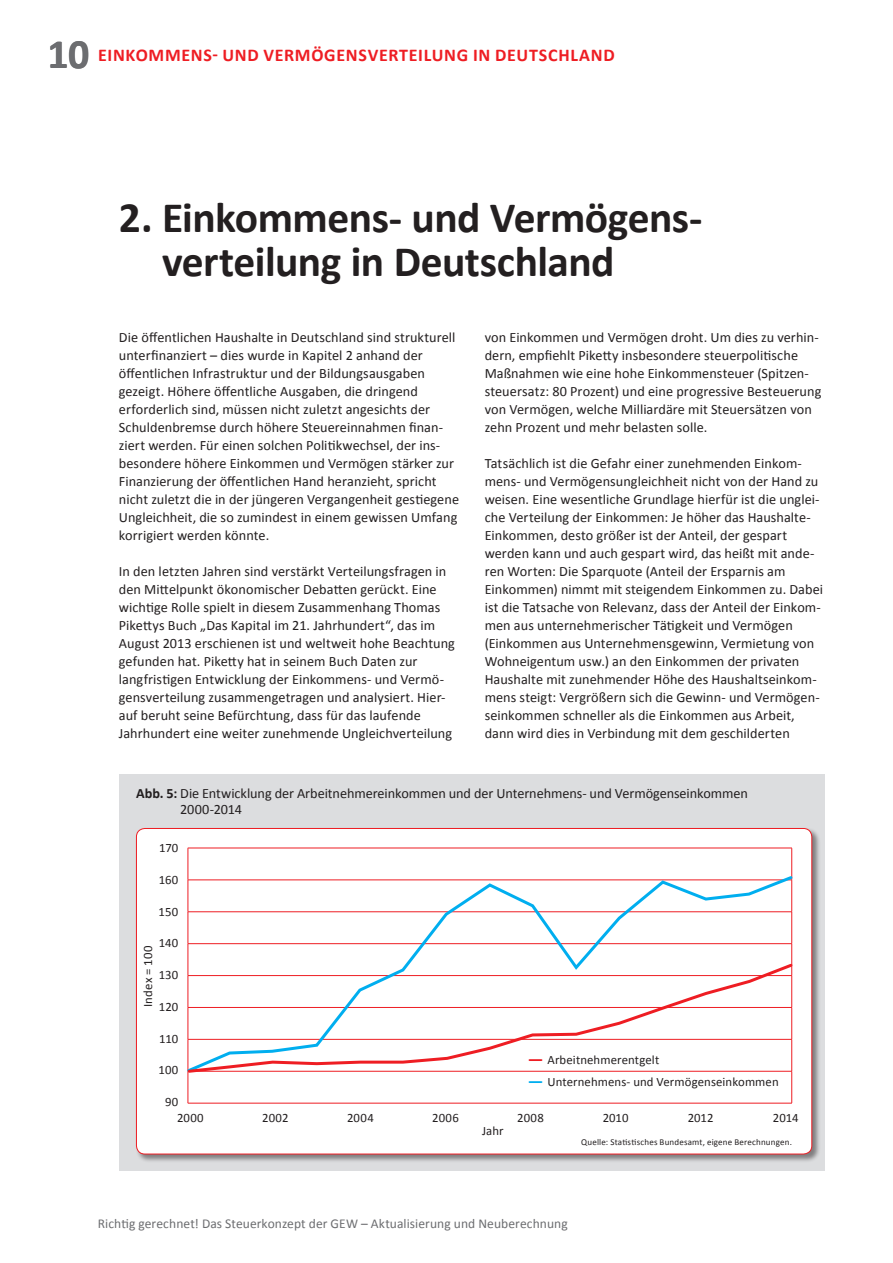
<style>
.page{position:relative;width:893px;height:1263px;background:#fff}
.page>*{position:absolute;margin:0;border:0;box-sizing:border-box;transform-origin:0 0}
.t1{font:700 43.5px/43.5px "Calibri";letter-spacing:-.01em;color:#231f20}
.t2{font:700 42px "Calibri";color:#6c6d70}
.t3{font:700 18px "Calibri";color:#ee1d23}
.t4{font:14.25px/18px "Calibri";letter-spacing:.005em;color:#231f20}
.t5{font:13.5px "Calibri";letter-spacing:.005em;color:#6c6d70}
.t6{font:12.75px/16.2px "Calibri";letter-spacing:.01em;color:#231f20}
.t7{font:9px "Calibri";letter-spacing:.02em;color:#231f20}
.s1{font-weight:700}
.s2{font-family:"Avenir Next";font-weight:800;color:#ee1d23}
.s3{font-family:"Avenir Next";font-weight:800;color:#00aeef}
</style>
<div class="page">
<div style="left:119px;top:774px;width:706px;height:396px;background:#dcdddf"></div>
<div style="left:136px;top:828px;width:685px;height:335px;background:#231f20;opacity:.5"></div>
<div style="left:136px;top:828px;width:676px;height:326px;background:#fff;border-radius:9px"></div>
<hr style="left:188px;top:848px;width:604px;height:1px;background:#ee1d23">
<hr style="left:188px;top:848px;width:1px;height:32px;background:#ee1d23">
<hr style="left:791px;top:848px;width:1px;height:32px;background:#ee1d23">
<hr style="left:188px;top:1071px;width:1px;height:32px;background:#ee1d23">
<hr style="left:791px;top:1071px;width:1px;height:32px;background:#ee1d23">
<hr style="left:188px;top:1103px;width:604px;height:1px;background:#ee1d23">
<svg style="left:187px;top:874px;width:606px;height:87px"></svg>
<svg style="left:187px;top:961px;width:606px;height:113px"></svg>
<h2 class="t2" style="left:48px;top:27px;width:43px">10</h2>
<p class="t3" style="left:98px;top:44px;width:22px">Einkommens</p>
<p class="t3" style="left:212px;top:44px;width:23px">- und</p>
<p class="t3" style="left:263px;top:44px;width:23px">Vermögensverteilung</p>
<p class="t3" style="left:473px;top:44px;width:46px">in Deutschland</p>
<h1 class="t1" style="left:162px;top:196px;width:539px;text-indent:-43px">2. Einkommens- und Vermögens&shy;verteilung in Deutschland</h1>
<p class="t4" style="left:119px;top:328px;width:342px">Die öffentlichen Haushalte in Deutschland sind strukturell unterfinanziert – dies wurde in Kapitel 2 anhand der öffentlichen Infrastruktur und der Bildungsausgaben gezeigt. Höhere öffentliche Ausgaben, die dringend erforderlich sind, müssen nicht zuletzt angesichts der Schuldenbremse durch höhere Steuereinnahmen finan&shy;ziert werden. Für einen solchen Politikwechsel, der ins&shy;besondere höhere Einkommen und Vermögen stärker zur Finanzierung der öffentlichen Hand heranzieht, spricht nicht zuletzt die in der jüngeren Vergangenheit gestiegene Ungleichheit, die so zumindest in einem gewissen Umfang korrigiert werden könnte.</p>
<p class="t4" style="left:119px;top:562px;width:338px">In den letzten Jahren sind verstärkt Verteilungsfragen in den Mittelpunkt ökonomischer Debatten gerückt. Eine wichtige Rolle spielt in diesem Zusammenhang Thomas Pikettys Buch „Das Kapital im 21. Jahrhundert“, das im August 2013 erschienen ist und weltweit hohe Beachtung gefunden hat. Piketty hat in seinem Buch Daten zur langfristigen Entwicklung der Einkommens- und Vermö&shy;gensverteilung zusammengetragen und analysiert. Hier&shy;auf beruht seine Befürchtung, dass für das laufende Jahrhundert eine weiter zunehmende Ungleichverteilung</p>
<p class="t4" style="left:485px;top:328px;width:338px">von Einkommen und Vermögen droht. Um dies zu verhin&shy;dern, empfiehlt Piketty insbesondere steuerpolitische Maßnahmen wie eine hohe Einkommensteuer (Spitzen&shy;steuersatz: 80 Prozent) und eine progressive Besteuerung von Vermögen, welche Milliardäre mit Steuersätzen von zehn Prozent und mehr belasten solle.</p>
<p class="t4" style="left:485px;top:454px;width:340px">Tatsächlich ist die Gefahr einer zunehmenden Einkom&shy;mens- und Vermögensungleichheit nicht von der Hand zu weisen. Eine wesentliche Grundlage hierfür ist die unglei&shy;che Verteilung der Einkommen: Je höher das Haushalte-Einkommen, desto größer ist der Anteil, der gespart werden kann und auch gespart wird, das heißt mit ande&shy;ren Worten: Die Sparquote (Anteil der Ersparnis am Einkommen) nimmt mit steigendem Einkommen zu. Dabei ist die Tatsache von Relevanz, dass der Anteil der Einkom&shy;men aus unternehmerischer Tätigkeit und Vermögen (Einkommen aus Unternehmensgewinn, Vermietung von Wohneigentum usw.) an den Einkommen der privaten Haushalte mit zunehmender Höhe des Haushaltseinkom&shy;mens steigt: Vergrößern sich die Gewinn- und Vermögen&shy;seinkommen schneller als die Einkommen aus Arbeit, dann wird dies in Verbindung mit dem geschilderten</p>
<p class="t4" style="left:180px;top:785px;width:569px;line-height:16.5px;text-indent:-44px"><span class="s1">Abb. 5:</span> Die Entwicklung der Arbeitnehmereinkommen und der Unternehmens- und Vermögenseinkommen<br>2000-2014</p>
<p class="t6" style="left:159px;top:840px;width:21px">170</p>
<p class="t6" style="left:159px;top:871px;width:21px">160</p>
<p class="t6" style="left:159px;top:903px;width:21px">150</p>
<p class="t6" style="left:159px;top:935px;width:21px">140</p>
<p class="t6" style="left:159px;top:967px;width:21px">130</p>
<p class="t6" style="left:159px;top:998px;width:21px">120</p>
<p class="t6" style="left:159px;top:1030px;width:21px">110</p>
<p class="t6" style="left:159px;top:1062px;width:21px">100</p>
<p class="t6" style="left:177px;top:1094px;width:28px;text-indent:-12px">90<br>2000</p>
<p class="t6" style="left:140px;top:1007px;width:62px;rotate:-90deg">Index = 100</p>
<p class="t6" style="left:527px;top:1049px;width:253px;line-height:22px"><span class="s2">−</span>Arbeitnehmerentgelt<br><span class="s3">−</span>Unternehmens- und Vermögenseinkommen</p>
<p class="t6" style="left:262px;top:1110px;width:28px">2002</p>
<p class="t6" style="left:347px;top:1110px;width:28px">2004</p>
<p class="t6" style="left:432px;top:1110px;width:28px">2006</p>
<p class="t6" style="left:517px;top:1110px;width:28px">2008</p>
<p class="t6" style="left:603px;top:1110px;width:27px">2010</p>
<p class="t6" style="left:688px;top:1110px;width:27px">2012</p>
<p class="t6" style="left:773px;top:1110px;width:27px">2014</p>
<p class="t6" style="left:482px;top:1122px;width:23px">Jahr</p>
<p class="t7" style="left:581px;top:1136px;width:212px">Quelle: Statistisches Bundesamt, eigene Berechnungen.</p>
<p class="t5" style="left:98px;top:1215px;width:471px">Richtig gerechnet! Das Steuerkonzept der GEW – Aktualisierung und Neuberechnung</p>
</div>
